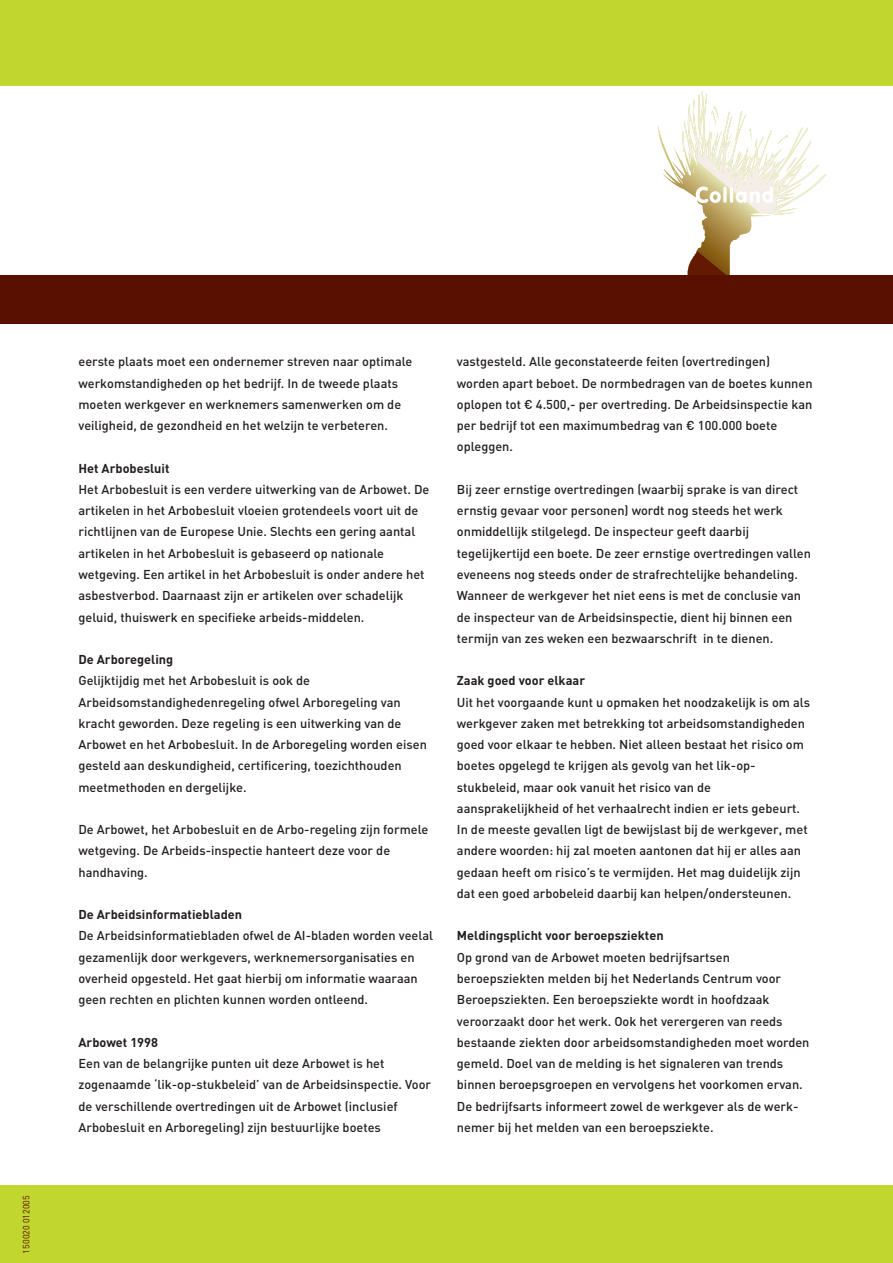
<style>
.page{position:relative;width:893px;height:1263px;background:#fff}
.page>*{position:absolute;margin:0;border:0;box-sizing:border-box;transform-origin:0 0}
.t1{font:500 12.75px/21.3px "DIN";color:#231f20}
.t2{font:700 12.75px "DIN";color:#231f20}
.t3{font:9px "DIN";color:#5a1000}
</style>
<div class="page">
<svg style="left:658px;top:91px;width:168px;height:185px"></svg>
<div style="left:0;top:1px;width:893px;height:85px;background:#c1d72f"></div>
<div style="left:0;top:1185px;width:893px;height:78px;background:#c1d72f"></div>
<div style="left:0;top:276px;width:893px;height:48px;background:#5a1000"></div>
<p class="t3" style="left:23px;top:1253px;width:60px;rotate:-90deg">150020 012005</p>
<p class="t1" style="left:78px;top:353px;width:335px">eerste plaats moet een ondernemer streven naar optimale werkomstandigheden op het bedrijf. In de tweede plaats moeten werkgever en werknemers samenwerken om de veiligheid, de gezondheid en het welzijn te verbeteren.</p>
<p class="t2" style="left:78px;top:464px;width:93px">Het Arbobesluit</p>
<p class="t1" style="left:78px;top:480px;width:353px">Het Arbobesluit is een verdere uitwerking van de Arbowet. De artikelen in het Arbobesluit vloeien grotendeels voort uit de richtlijnen van de Europese Unie. Slechts een gering aantal artikelen in het Arbobesluit is gebaseerd op nationale wetgeving. Een artikel in het Arbobesluit is onder andere het asbestverbod. Daarnaast zijn er artikelen over schadelijk geluid, thuiswerk en specifieke arbeids-middelen.</p>
<p class="t2" style="left:78px;top:655px;width:96px">De Arboregeling</p>
<p class="t1" style="left:78px;top:671px;width:350px">Gelijktijdig met het Arbobesluit is ook de Arbeidsomstandighedenregeling ofwel Arboregeling van kracht geworden. Deze regeling is een uitwerking van de Arbowet en het Arbobesluit. In de Arboregeling worden eisen gesteld aan deskundigheid, certificering, toezichthouden meetmethoden en dergelijke.</p>
<p class="t1" style="left:78px;top:820px;width:351px">De Arbowet, het Arbobesluit en de Arbo-regeling zijn formele wetgeving. De Arbeids-inspectie hanteert deze voor de handhaving.</p>
<p class="t2" style="left:78px;top:910px;width:165px">De Arbeidsinformatiebladen</p>
<p class="t1" style="left:78px;top:927px;width:356px">De Arbeidsinformatiebladen ofwel de AI-bladen worden veelal gezamenlijk door werkgevers, werknemersorganisaties en overheid opgesteld. Het gaat hierbij om informatie waaraan geen rechten en plichten kunnen worden ontleend.</p>
<p class="t2" style="left:78px;top:1038px;width:81px">Arbowet 1998</p>
<p class="t1" style="left:78px;top:1054px;width:354px">Een van de belangrijke punten uit deze Arbowet is het zogenaamde ‘lik-op-stukbeleid’ van de Arbeidsinspectie. Voor de verschillende overtredingen uit de Arbowet (inclusief Arbobesluit en Arboregeling) zijn bestuurlijke boetes</p>
<p class="t1" style="left:457px;top:353px;width:357px">vastgesteld. Alle geconstateerde feiten (overtredingen) worden apart beboet. De normbedragen van de boetes kunnen oplopen tot € 4.500,- per overtreding. De Arbeidsinspectie kan per bedrijf tot een maximumbedrag van € 100.000 boete opleggen.</p>
<p class="t1" style="left:457px;top:480px;width:356px">Bij zeer ernstige overtredingen (waarbij sprake is van direct ernstig gevaar voor personen) wordt nog steeds het werk onmiddellijk stilgelegd. De inspecteur geeft daarbij tegelijkertijd een boete. De zeer ernstige overtredingen vallen eveneens nog steeds onder de strafrechtelijke behandeling.<br>Wanneer de werkgever het niet eens is met de conclusie van de inspecteur van de Arbeidsinspectie, dient hij binnen een termijn van zes weken een bezwaarschrift in te dienen.</p>
<p class="t2" style="left:457px;top:676px;width:130px">Zaak goed voor elkaar</p>
<p class="t1" style="left:457px;top:693px;width:355px">Uit het voorgaande kunt u opmaken het noodzakelijk is om als werkgever zaken met betrekking tot arbeidsomstandigheden goed voor elkaar te hebben. Niet alleen bestaat het risico om boetes opgelegd te krijgen als gevolg van het lik-op&shy;stukbeleid, maar ook vanuit het risico van de aansprakelijkheid of het verhaalrecht indien er iets gebeurt.<br>In de meeste gevallen ligt de bewijslast bij de werkgever, met andere woorden: hij zal moeten aantonen dat hij er alles aan gedaan heeft om risico’s te vermijden. Het mag duidelijk zijn dat een goed arbobeleid daarbij kan helpen/ondersteunen.</p>
<p class="t2" style="left:457px;top:931px;width:208px">Meldingsplicht voor beroepsziekten</p>
<p class="t1" style="left:457px;top:948px;width:354px">Op grond van de Arbowet moeten bedrijfsartsen beroepsziekten melden bij het Nederlands Centrum voor Beroepsziekten. Een beroepsziekte wordt in hoofdzaak veroorzaakt door het werk. Ook het verergeren van reeds bestaande ziekten door arbeidsomstandigheden moet worden gemeld. Doel van de melding is het signaleren van trends binnen beroepsgroepen en vervolgens het voorkomen ervan.<br>De bedrijfsarts informeert zowel de werkgever als de werk&shy;nemer bij het melden van een beroepsziekte.</p>
</div>
